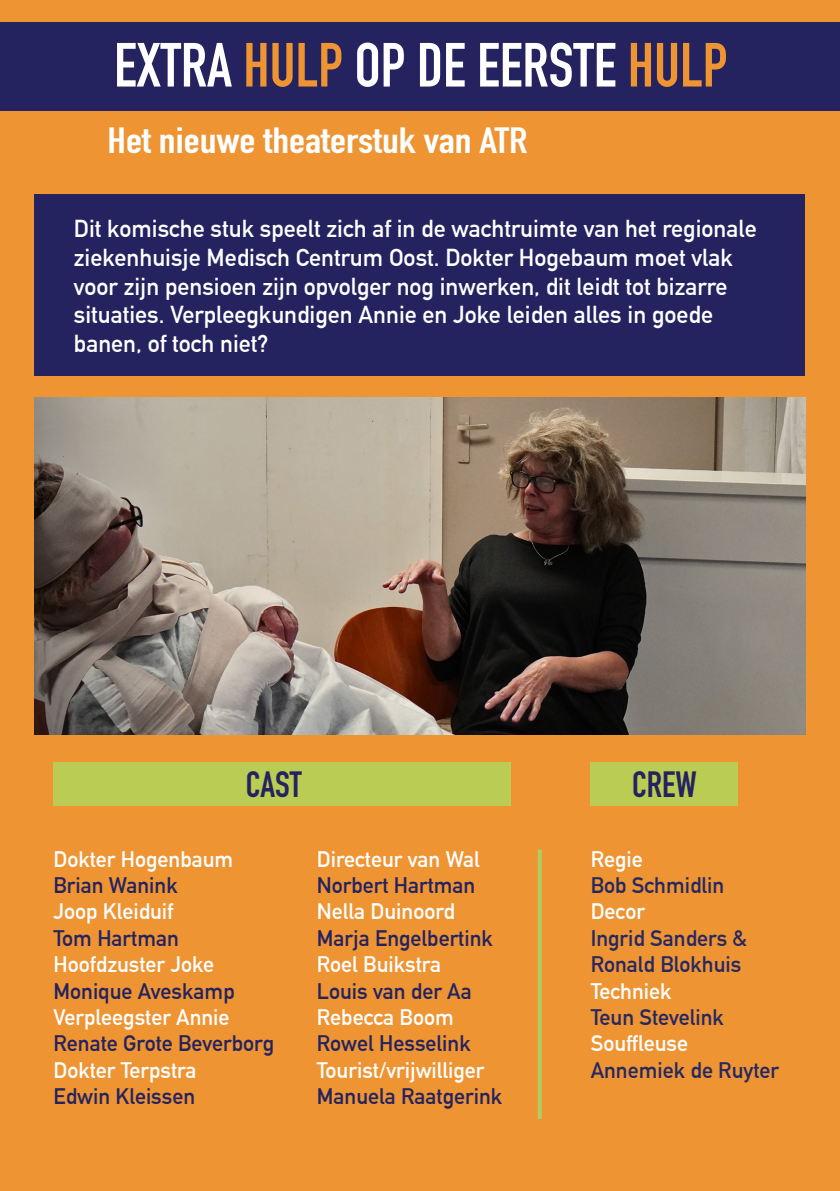
<style>
.page{position:relative;width:840px;height:1191px;background:#fff}
.page>*{position:absolute;margin:0;border:0;box-sizing:border-box;transform-origin:0 0}
.t1{font:700 61.2px "DIN Condensed";color:#fff}
.t2{font:700 36px "DIN Condensed";color:#fff;scale:1.2 1}
.t3{font:700 36px "DIN Condensed";color:#24235f}
.t4{font:700 24px/28.8px "DIN Alternate";color:#fff}
.t5{font:700 22px "DIN Alternate";color:#fff}
.t6{font:700 22px "DIN Alternate";color:#24235f}
.t7{font:700 22px "DIN Alternate";color:#252862}
.s1{color:#ee9433}
</style>
<div class="page">
<div style="left:0;top:0;width:839px;height:1191px;background:#ee9433"></div>
<div style="left:0;top:22px;width:839px;height:89px;background:#24235f"></div>
<div style="left:35px;top:194px;width:769px;height:181px;background:#24235f"></div>
<svg style="left:537px;top:849px;width:4px;height:270px"></svg>
<div style="left:53px;top:762px;width:458px;height:43px;background:#bacc54"></div>
<div style="left:590px;top:762px;width:147px;height:43px;background:#bacc54"></div>
<img style="left:35px;top:398px;width:769px;height:336px">
<p class="t1" style="left:114px;top:24px;width:614px">EXTRA <span class="s1">HULP</span> OP DE EERSTE <span class="s1">HULP</span></p>
<p class="t2" style="left:108px;top:116px;width:351px">Het nieuwe theaterstuk van ATR</p>
<p class="t4" style="left:74px;top:212px;width:684px">Dit komische stuk speelt zich af in de wachtruimte van het regionale ziekenhuisje Medisch Centrum Oost. Dokter Hogebaum moet vlak voor zijn pensioen zijn opvolger nog inwerken, dit leidt tot bizarre situaties. Verpleegkundigen Annie en Joke leiden alles in goede banen, of toch niet?</p>
<p class="t3" style="left:246px;top:759px;width:57px">CAST</p>
<p class="t3" style="left:631px;top:759px;width:66px">CREW</p>
<p class="t5" style="left:53px;top:842px;width:181px">Dokter Hogenbaum</p>
<p class="t6" style="left:53px;top:868px;width:126px">Brian Wanink</p>
<p class="t5" style="left:53px;top:895px;width:121px">Joop Kleiduif</p>
<p class="t6" style="left:53px;top:921px;width:127px">Tom Hartman</p>
<p class="t5" style="left:53px;top:947px;width:162px">Hoofdzuster Joke</p>
<p class="t6" style="left:53px;top:974px;width:183px">Monique Aveskamp</p>
<p class="t5" style="left:53px;top:1000px;width:177px">Verpleegster Annie</p>
<p class="t6" style="left:53px;top:1027px;width:222px">Renate Grote Beverborg</p>
<p class="t5" style="left:53px;top:1053px;width:144px">Dokter Terpstra</p>
<p class="t6" style="left:53px;top:1079px;width:143px">Edwin Kleissen</p>
<p class="t5" style="left:316px;top:842px;width:164px">Directeur van Wal</p>
<p class="t6" style="left:316px;top:868px;width:160px">Norbert Hartman</p>
<p class="t5" style="left:316px;top:895px;width:140px">Nella Duinoord</p>
<p class="t6" style="left:316px;top:921px;width:177px">Marja Engelbertink</p>
<p class="t5" style="left:316px;top:947px;width:126px">Roel Buikstra</p>
<p class="t6" style="left:316px;top:974px;width:156px">Louis van der Aa</p>
<p class="t5" style="left:316px;top:1000px;width:138px">Rebecca Boom</p>
<p class="t6" style="left:316px;top:1027px;width:155px">Rowel Hesselink</p>
<p class="t5" style="left:316px;top:1053px;width:169px">Tourist/vrijwilliger</p>
<p class="t6" style="left:316px;top:1079px;width:187px">Manuela Raatgerink</p>
<p class="t5" style="left:590px;top:842px;width:54px">Regie</p>
<p class="t7" style="left:590px;top:868px;width:135px">Bob Schmidlin</p>
<p class="t5" style="left:590px;top:895px;width:56px">Decor</p>
<p class="t7" style="left:590px;top:921px;width:157px">Ingrid Sanders &amp;</p>
<p class="t7" style="left:590px;top:947px;width:152px">Ronald Blokhuis</p>
<p class="t5" style="left:590px;top:974px;width:82px">Techniek</p>
<p class="t7" style="left:590px;top:1000px;width:135px">Teun Stevelink</p>
<p class="t5" style="left:590px;top:1027px;width:99px">Souffleuse</p>
<p class="t7" style="left:590px;top:1053px;width:190px">Annemiek de Ruyter</p>
</div>
